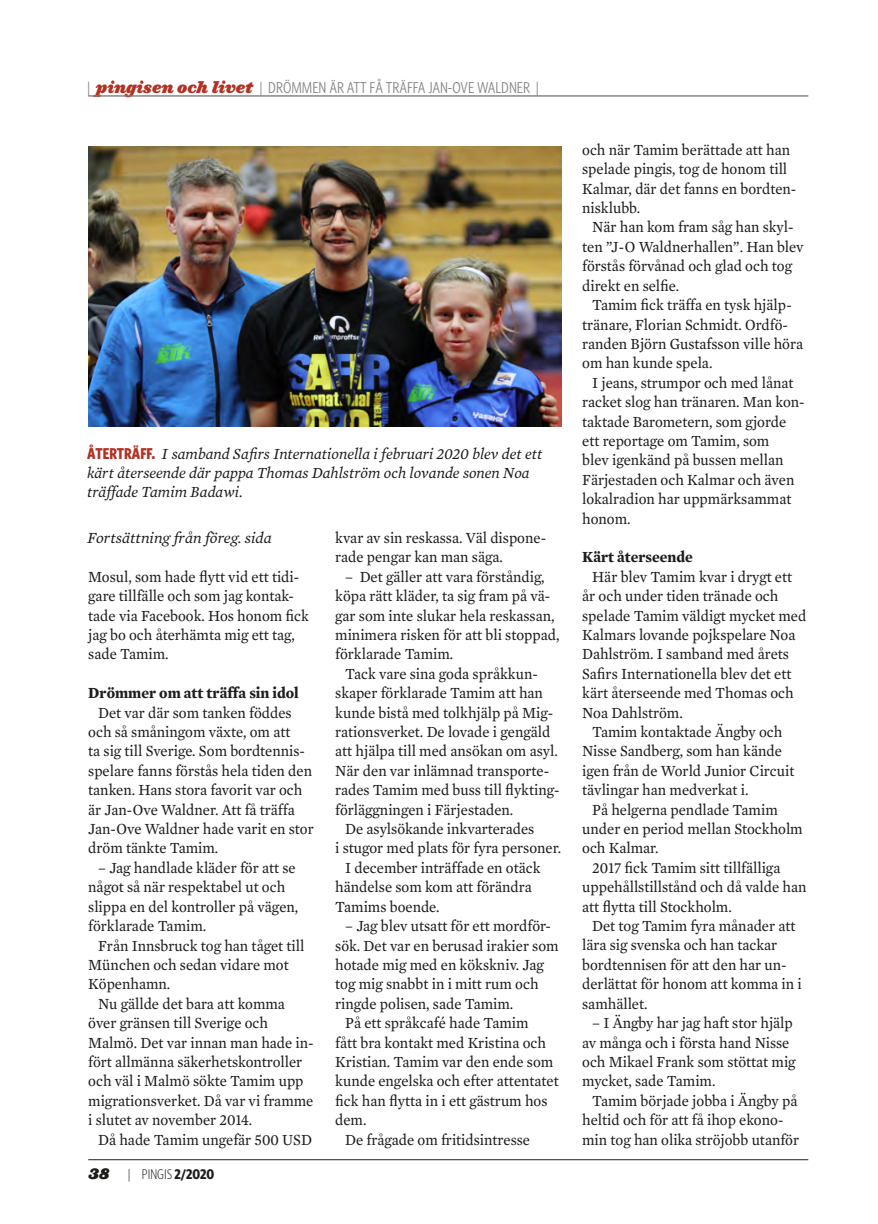
<style>
.page{position:relative;width:878px;height:1224px;background:#fff}
.page>*{position:absolute;margin:0;border:0;box-sizing:border-box;transform-origin:0 0}
.t1{font:15.75px/19.4px "Mercury Text G2 Roman";color:#1d1d1b;scale:.94 1}
.t2{font:italic 15.75px/19.4px "Mercury Text G2";color:#1d1d1b}
.t3{font:condensed 15.75px "Whitney HTF";color:#878787}
.t4{font:700 15.75px "Mercury Text G2";color:#1d1d1b;scale:.94 1}
.t5{font:300 condensed 14px "Whitney HTF";color:#1d1d1b}
.t6{font:14px "Ziggurat HTF Black Italic";color:#1d1d1b}
.s1{font-family:"Ziggurat HTF Black Italic";font-stretch:normal;color:#b13223}
.s2{font-family:"Whitney HTF";font-weight:700;font-style:normal;font-stretch:condensed;color:#b13223}
.s3{font-weight:700}
</style>
<div class="page">
<hr style="left:88px;top:1159px;width:719px;height:1px;background:#1d1d1b">
<img style="left:88px;top:147px;width:473px;height:279px">
<hr style="left:88px;top:96px;width:719px;height:1px;background:#878787">
<p class="t3" style="left:87px;top:79px;width:453px">| <span class="s1">pingisen och livet</span> | DRÖMMEN ÄR ATT FÅ TRÄFFA JAN-OVE WALDNER |</p>
<p class="t2" style="left:87px;top:443px;width:457px"><span class="s2">ÅTERTRÄFF.</span> I samband Safirs Internationella i februari 2020 blev det ett kärt återseende där pappa Thomas Dahlström och lovande sonen Noa träffade Tamim Badawi.</p>
<p class="t2" style="left:87px;top:528px;width:186px">Fortsättning från föreg. sida</p>
<p class="t1" style="left:88px;top:566px;width:236px">Mosul, som hade flytt vid ett tidi&shy;gare tillfälle och som jag kontak&shy;tade via Facebook. Hos honom fick jag bo och återhämta mig ett tag, sade Tamim.</p>
<p class="t4" style="left:88px;top:683px;width:225px">Drömmer om att träffa sin idol</p>
<p class="t1" style="left:88px;top:702px;width:241px;text-indent:10px">Det var där som tanken föddes och så småningom växte, om att<br>ta sig till Sverige. Som bordtennis&shy;spelare fanns förstås hela tiden den tanken. Hans stora favorit var och är Jan-Ove Waldner. Att få träffa<br>Jan-Ove Waldner hade varit en stor dröm tänkte Tamim.</p>
<p class="t1" style="left:88px;top:857px;width:225px;text-indent:10px">– Jag handlade kläder för att se något så när respektabel ut och slippa en del kontroller på vägen, förklarade Tamim.</p>
<p class="t1" style="left:88px;top:935px;width:231px;text-indent:10px">Från Innsbruck tog han tåget till<br>München och sedan vidare mot<br>Köpenhamn.</p>
<p class="t1" style="left:88px;top:993px;width:241px;text-indent:10px">Nu gällde det bara att komma över gränsen till Sverige och<br>Malmö. Det var innan man hade in&shy;fört allmänna säkerhetskontroller och väl i Malmö sökte Tamim upp migrationsverket. Då var vi framme i slutet av november 2014.</p>
<p class="t1" style="left:98px;top:1129px;width:229px">Då hade Tamim ungefär 500 USD</p>
<p class="t6" style="left:88px;top:1162px;width:22px">38</p>
<p class="t5" style="left:128px;top:1166px;width:88px">| PINGIS <span class="s3">2/2020</span></p>
<p class="t1" style="left:335px;top:528px;width:226px">kvar av sin reskassa. Väl dispone&shy;rade pengar kan man säga.</p>
<p class="t1" style="left:335px;top:566px;width:240px;text-indent:10px">– Det gäller att vara förståndig, köpa rätt kläder, ta sig fram på vä&shy;gar som inte slukar hela reskassan, minimera risken för att bli stoppad, förklarade Tamim.</p>
<p class="t1" style="left:345px;top:663px;width:206px">Tack vare sina goda språkkun-</p>
<p class="t1" style="left:335px;top:683px;width:222px">skaper förklarade Tamim att han</p>
<p class="t1" style="left:335px;top:702px;width:233px">kunde bistå med tolkhjälp på Mig-</p>
<p class="t1" style="left:335px;top:722px;width:230px">rationsverket. De lovade i gengäld</p>
<p class="t1" style="left:335px;top:741px;width:238px">att hjälpa till med ansökan om asyl.</p>
<p class="t1" style="left:335px;top:760px;width:229px">När den var inlämnad transporte-</p>
<p class="t1" style="left:335px;top:780px;width:240px">rades Tamim med buss till flykting-</p>
<p class="t1" style="left:335px;top:799px;width:191px">förläggningen i Färjestaden.</p>
<p class="t1" style="left:345px;top:819px;width:203px">De asylsökande inkvarterades</p>
<p class="t1" style="left:335px;top:838px;width:242px">i stugor med plats för fyra personer.</p>
<p class="t1" style="left:345px;top:857px;width:209px">I december inträffade en otäck</p>
<p class="t1" style="left:335px;top:877px;width:210px">händelse som kom att förändra</p>
<p class="t1" style="left:335px;top:896px;width:112px">Tamims boende.</p>
<p class="t1" style="left:345px;top:915px;width:220px">– Jag blev utsatt för ett mordför-</p>
<p class="t1" style="left:335px;top:935px;width:239px">sök. Det var en berusad irakier som</p>
<p class="t1" style="left:335px;top:954px;width:223px">hotade mig med en kökskniv. Jag</p>
<p class="t1" style="left:335px;top:974px;width:218px">tog mig snabbt in i mitt rum och</p>
<p class="t1" style="left:335px;top:993px;width:191px">ringde polisen, sade Tamim.</p>
<p class="t1" style="left:345px;top:1012px;width:196px">På ett språkcafé hade Tamim</p>
<p class="t1" style="left:335px;top:1032px;width:225px">fått bra kontakt med Kristina och</p>
<p class="t1" style="left:335px;top:1051px;width:233px">Kristian. Tamim var den ende som</p>
<p class="t1" style="left:335px;top:1071px;width:239px">kunde engelska och efter attentatet</p>
<p class="t1" style="left:335px;top:1090px;width:227px">fick han flytta in i ett gästrum hos</p>
<p class="t1" style="left:335px;top:1109px;width:35px">dem.</p>
<p class="t1" style="left:345px;top:1129px;width:198px">De frågade om fritidsintresse</p>
<p class="t1" style="left:582px;top:140px;width:229px">och när Tamim berättade att han spelade pingis, tog de honom till<br>Kalmar, där det fanns en bordten&shy;nisklubb.</p>
<p class="t1" style="left:582px;top:217px;width:237px;text-indent:10px">När han kom fram såg han skyl&shy;ten ”J-O Waldnerhallen”. Han blev förstås förvånad och glad och tog direkt en selfie.</p>
<p class="t1" style="left:582px;top:295px;width:236px;text-indent:10px">Tamim fick träffa en tysk hjälp&shy;tränare, Florian Schmidt. Ordfö&shy;randen Björn Gustafsson ville höra om han kunde spela.</p>
<p class="t1" style="left:582px;top:373px;width:238px;text-indent:10px">I jeans, strumpor och med lånat racket slog han tränaren. Man kon&shy;taktade Barometern, som gjorde ett reportage om Tamim, som<br>blev igenkänd på bussen mellan<br>Färjestaden och Kalmar och även lokalradion har uppmärksammat honom.</p>
<p class="t4" style="left:582px;top:547px;width:119px">Kärt återseende</p>
<p class="t1" style="left:592px;top:566px;width:214px">Här blev Tamim kvar i drygt ett</p>
<p class="t1" style="left:582px;top:586px;width:210px">år och under tiden tränade och</p>
<p class="t1" style="left:582px;top:605px;width:240px">spelade Tamim väldigt mycket med</p>
<p class="t1" style="left:582px;top:625px;width:228px">Kalmars lovande pojkspelare Noa</p>
<p class="t1" style="left:582px;top:644px;width:221px">Dahlström. I samband med årets</p>
<p class="t1" style="left:582px;top:663px;width:224px">Safirs Internationella blev det ett</p>
<p class="t1" style="left:582px;top:683px;width:226px">kärt återseende med Thomas och</p>
<p class="t1" style="left:582px;top:702px;width:108px">Noa Dahlström.</p>
<p class="t1" style="left:592px;top:722px;width:204px">Tamim kontaktade Ängby och</p>
<p class="t1" style="left:582px;top:741px;width:214px">Nisse Sandberg, som han kände</p>
<p class="t1" style="left:582px;top:760px;width:227px">igen från de World Junior Circuit</p>
<p class="t1" style="left:582px;top:780px;width:178px">tävlingar han medverkat i.</p>
<p class="t1" style="left:592px;top:799px;width:199px">På helgerna pendlade Tamim</p>
<p class="t1" style="left:582px;top:818px;width:236px">under en period mellan Stockholm</p>
<p class="t1" style="left:582px;top:838px;width:83px">och Kalmar.</p>
<p class="t1" style="left:592px;top:857px;width:202px">2017 fick Tamim sitt tillfälliga</p>
<p class="t1" style="left:582px;top:877px;width:240px">uppehållstillstånd och då valde han</p>
<p class="t1" style="left:582px;top:896px;width:161px">att flytta till Stockholm.</p>
<p class="t1" style="left:592px;top:915px;width:218px">Det tog Tamim fyra månader att</p>
<p class="t1" style="left:582px;top:935px;width:209px">lära sig svenska och han tackar</p>
<p class="t1" style="left:582px;top:954px;width:219px">bordtennisen för att den har un-</p>
<p class="t1" style="left:582px;top:974px;width:235px">derlättat för honom att komma in i</p>
<p class="t1" style="left:582px;top:993px;width:71px">samhället.</p>
<p class="t1" style="left:582px;top:1012px;width:228px;text-indent:10px">– I Ängby har jag haft stor hjälp av många och i första hand Nisse och Mikael Frank som stöttat mig mycket, sade Tamim.</p>
<p class="t1" style="left:582px;top:1090px;width:232px;text-indent:10px">Tamim började jobba i Ängby på heltid och för att få ihop ekono&shy;min tog han olika ströjobb utanför</p>
</div>
